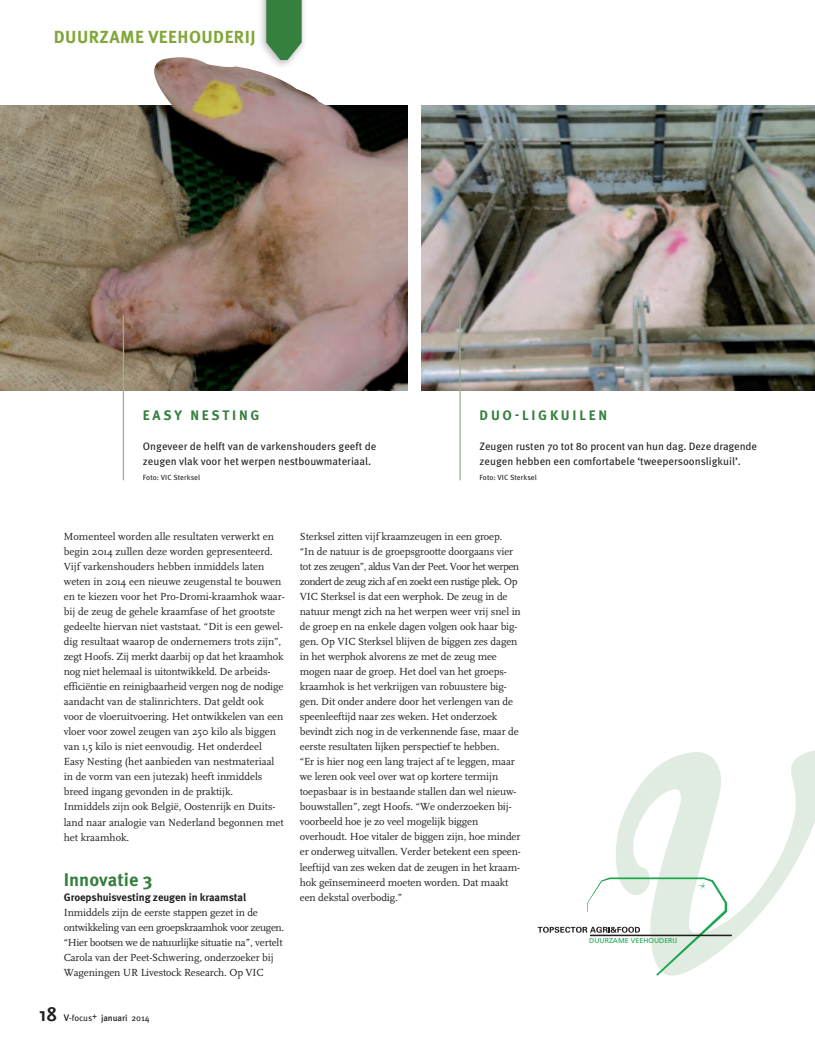
<style>
.page{position:relative;width:815px;height:1046px;background:#fff}
.page>*{position:absolute;margin:0;border:0;box-sizing:border-box;transform-origin:0 0}
.t1{font:700 18.25px "Meta OT";color:#35803e}
.t2{font:700 17.5px "Meta OT";letter-spacing:.025em;color:#81a638}
.t3{font:700 13.75px "Meta OT";color:#35803e}
.t4{font:10.75px/15px "Scala OT";letter-spacing:-.01em;color:#231f20}
.t5{font:10.75px/15px "Meta OT";color:#231f20}
.t6{font:700 10.75px "Meta OT";letter-spacing:-.01em;color:#231f20}
.t7{font:8.75px "Meta OT";letter-spacing:-.005em;color:#231f20}
.t8{font:7.5px "Meta OT";color:#231f20}
.t9{font:7.12px "Frutiger LT Std";color:#1aa54f}
.s1{font-family:"Scala Sans OT";font-weight:700;font-size:20px}
.s2{font-weight:500;font-size:9.5px}
.s3{font-weight:500}
</style>
<div class="page">
<div style="left:257px;top:0;width:50px;height:69px;background:#231f20;opacity:.35"></div>
<svg style="left:266px;top:0;width:36px;height:57px;background:#45894e"></svg>
<svg style="left:616px;top:750px;width:199px;height:195px"></svg>
<hr style="left:590px;top:934px;width:142px;height:2px;background:#231f20">
<svg style="left:538px;top:877px;width:189px;height:98px"></svg>
<img style="left:422px;top:105px;width:393px;height:285px">
<hr style="left:459px;top:315px;width:2px;height:165px;background:#98b18b">
<img style="left:0;top:105px;width:407px;height:285px">
<img style="left:138px;top:57px;width:221px;height:119px">
<hr style="left:123px;top:315px;width:1px;height:165px;background:#98b18b">
<h2 class="t2" style="left:54px;top:26px;width:203px">DUURZAME VEEHOUDERIJ</h2>
<p class="t3" style="left:143px;top:407px;width:117px">ea sy nesting</p>
<p class="t5" style="left:143px;top:439px;width:235px">Ongeveer de helft van de varkenshouders geeft de zeugen vlak voor het werpen nestbouwmateriaal.</p>
<p class="t8" style="left:143px;top:473px;width:59px">Foto: VIC Sterksel</p>
<p class="t3" style="left:480px;top:407px;width:62px">Duo -ligkui</p>
<p class="t3" style="left:579px;top:407px;width:29px">len</p>
<p class="t5" style="left:480px;top:439px;width:279px">Zeugen rusten 70 tot 80 procent van hun dag. Deze dragende zeugen hebben een comfortabele ‘tweepersoonsligkuil’.</p>
<p class="t8" style="left:480px;top:473px;width:59px">Foto: VIC Sterksel</p>
<p class="t4" style="left:64px;top:529px;width:223px">Momenteel worden alle resultaten verwerkt en begin 2014 zullen deze worden gepresenteerd.<br>Vijf varkenshouders hebben inmiddels laten weten in 2014 een nieuwe zeugenstal te bouwen en te kiezen voor het Pro-Dromi-kraamhok waar&shy;bij de zeug de gehele kraamfase of het grootste gedeelte hiervan niet vaststaat. “Dit is een gewel&shy;dig resultaat waarop de ondernemers trots zijn”, zegt Hoofs. Zij merkt daarbij op dat het kraamhok nog niet helemaal is uitontwikkeld. De arbeids&shy;efficiëntie en reinigbaarheid vergen nog de nodige aandacht van de stalinrichters. Dat geldt ook voor de vloeruitvoering. Het ontwikkelen van een vloer voor zowel zeugen van 250 kilo als biggen van 1,5 kilo is niet eenvoudig. Het onderdeel Easy Nesting (het aanbieden van nestmateriaal in de vorm van een jutezak) heeft inmiddels breed ingang gevonden in de praktijk.<br>Inmiddels zijn ook België, Oostenrijk en Duits&shy;land naar analogie van Nederland begonnen met het kraamhok.</p>
<h1 class="t1" style="left:64px;top:867px;width:90px">Innovatie 3</h1>
<p class="t6" style="left:64px;top:889px;width:184px">Groepshuisvesting zeugen in kraamstal</p>
<p class="t4" style="left:64px;top:904px;width:222px">Inmiddels zijn de eerste stappen gezet in de ontwikkeling van een groepskraamhok voor zeugen. “Hier bootsen we de natuurlijke situatie na”, vertelt Carola van der Peet-Schwering, onderzoeker bij Wageningen UR Livestock Research. Op VIC</p>
<p class="t7" style="left:39px;top:1012px;width:112px"><span class="s1">18</span> <span class="s2">V</span>-focus+ <span class="s3">januari</span> 2014</p>
<p class="t4" style="left:300px;top:529px;width:223px">Sterksel zitten vijf kraamzeugen in een groep.<br>“In de natuur is de groepsgrootte doorgaans vier tot zes zeugen”, aldus Van der Peet. Voor het werpen zondert de zeug zich af en zoekt een rustige plek. Op VIC Sterksel is dat een werphok. De zeug in de natuur mengt zich na het werpen weer vrij snel in de groep en na enkele dagen volgen ook haar big&shy;gen. Op VIC Sterksel blijven de biggen zes dagen in het werphok alvorens ze met de zeug mee mogen naar de groep. Het doel van het groeps&shy;kraamhok is het verkrijgen van robuustere big&shy;gen. Dit onder andere door het verlengen van de speenleeftijd naar zes weken. Het onderzoek bevindt zich nog in de verkennende fase, maar de eerste resultaten lijken perspectief te hebben.<br>“Er is hier nog een lang traject af te leggen, maar we leren ook veel over wat op kortere termijn toepasbaar is in bestaande stallen dan wel nieuw&shy;bouwstallen”, zegt Hoofs. “We onderzoeken bij&shy;voorbeeld hoe je zo veel mogelijk biggen overhoudt. Hoe vitaler de biggen zijn, hoe minder er onderweg uitvallen. Verder betekent een speen&shy;leeftijd van zes weken dat de zeugen in het kraam&shy;hok geïnsemineerd moeten worden. Dat maakt een dekstal overbodig.”</p>
<p class="t9" style="left:589px;top:936px;width:90px">DUURZAME VEEHOUDERIJ</p>
</div>
